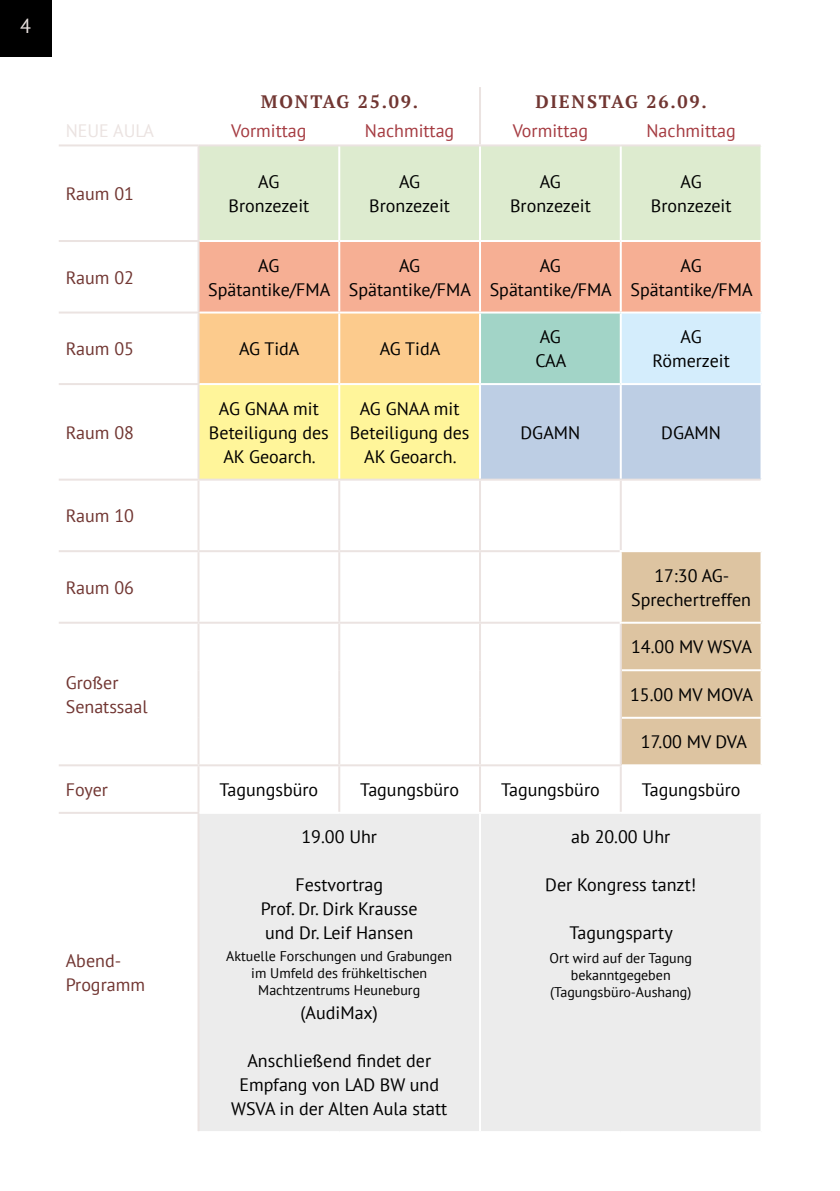
<style>
.page{position:relative;width:840px;height:1191px;background:#fff}
.page>*{position:absolute;margin:0;border:0;box-sizing:border-box;transform-origin:0 0}
.t1{font:20px "PT Sans";color:#ebe3e1}
.t2{font:18px/24px "PT Sans";color:#000;text-align:center}
.t3{font:18px/24px "PT Sans";color:#713632}
.t4{font:18px "PT Sans";color:#a53b41}
.t5{font:700 18px "PT Serif";letter-spacing:.1em;color:#713632}
.t6{font:18px "PT Sans";color:#ebe3e1}
.t7{font:14px/16.8px "PT Sans";color:#000;text-align:center}
</style>
<div class="page">
<div style="left:0;top:0;width:51px;height:57px;background:#000"></div>
<div style="left:199px;top:146px;width:561px;height:94px;background:#ddebcf"></div>
<svg style="left:199px;top:242px;width:561px;height:236px"></svg>
<svg style="left:199px;top:552px;width:561px;height:260px"></svg>
<div style="left:199px;top:814px;width:561px;height:317px;background:#ececec"></div>
<hr style="left:478px;top:814px;width:2px;height:317px;background:#fff">
<hr style="left:621px;top:669px;width:140px;height:2px;background:#fff">
<hr style="left:621px;top:717px;width:141px;height:2px;background:#fff">
<hr style="left:621px;top:764px;width:140px;height:2px;background:#fff">
<hr style="left:478px;top:87px;width:2px;height:29px;background:#ebe3e1">
<hr style="left:478px;top:116px;width:2px;height:28px;background:#ebe3e1">
<hr style="left:59px;top:144px;width:139px;height:2px;background:#ebe3e1">
<hr style="left:59px;top:240px;width:140px;height:2px;background:#ebe3e1">
<hr style="left:59px;top:311px;width:140px;height:2px;background:#ebe3e1">
<hr style="left:59px;top:383px;width:140px;height:2px;background:#ebe3e1">
<hr style="left:59px;top:478px;width:139px;height:2px;background:#ebe3e1">
<hr style="left:59px;top:550px;width:139px;height:2px;background:#ebe3e1">
<hr style="left:59px;top:621px;width:139px;height:2px;background:#ebe3e1">
<hr style="left:59px;top:764px;width:139px;height:2px;background:#ebe3e1">
<hr style="left:197px;top:766px;width:2px;height:46px;background:#ebe3e1">
<hr style="left:338px;top:766px;width:2px;height:46px;background:#ebe3e1">
<hr style="left:619px;top:766px;width:2px;height:46px;background:#ebe3e1">
<hr style="left:59px;top:812px;width:140px;height:2px;background:#ebe3e1">
<hr style="left:197px;top:814px;width:2px;height:317px;background:#ebe3e1">
<hr style="left:197px;top:146px;width:2px;height:94px;background:#ebe3e1">
<hr style="left:197px;top:242px;width:2px;height:69px;background:#ebe3e1">
<hr style="left:197px;top:313px;width:2px;height:70px;background:#ebe3e1">
<hr style="left:197px;top:385px;width:2px;height:93px;background:#ebe3e1">
<hr style="left:478px;top:766px;width:2px;height:46px;background:#ebe3e1">
<hr style="left:198px;top:144px;width:141px;height:2px;background:#ebe3e1">
<hr style="left:339px;top:144px;width:140px;height:2px;background:#ebe3e1">
<hr style="left:479px;top:144px;width:141px;height:2px;background:#ebe3e1">
<hr style="left:620px;top:144px;width:140px;height:2px;background:#ebe3e1">
<hr style="left:620px;top:478px;width:140px;height:2px;background:#ebe3e1">
<hr style="left:198px;top:478px;width:141px;height:2px;background:#ebe3e1">
<hr style="left:197px;top:480px;width:2px;height:70px;background:#ebe3e1">
<hr style="left:339px;top:478px;width:140px;height:2px;background:#ebe3e1">
<hr style="left:338px;top:480px;width:2px;height:70px;background:#ebe3e1">
<hr style="left:198px;top:550px;width:141px;height:2px;background:#ebe3e1">
<hr style="left:197px;top:552px;width:2px;height:69px;background:#ebe3e1">
<hr style="left:339px;top:550px;width:140px;height:2px;background:#ebe3e1">
<hr style="left:338px;top:552px;width:2px;height:69px;background:#ebe3e1">
<hr style="left:198px;top:621px;width:141px;height:2px;background:#ebe3e1">
<hr style="left:197px;top:623px;width:2px;height:47px;background:#ebe3e1">
<hr style="left:339px;top:621px;width:140px;height:2px;background:#ebe3e1">
<hr style="left:338px;top:623px;width:2px;height:47px;background:#ebe3e1">
<hr style="left:197px;top:670px;width:2px;height:48px;background:#ebe3e1">
<hr style="left:338px;top:670px;width:2px;height:48px;background:#ebe3e1">
<hr style="left:197px;top:718px;width:2px;height:46px;background:#ebe3e1">
<hr style="left:338px;top:718px;width:2px;height:46px;background:#ebe3e1">
<hr style="left:198px;top:764px;width:141px;height:2px;background:#ebe3e1">
<hr style="left:339px;top:764px;width:140px;height:2px;background:#ebe3e1">
<hr style="left:479px;top:478px;width:141px;height:2px;background:#ebe3e1">
<hr style="left:478px;top:480px;width:2px;height:70px;background:#ebe3e1">
<hr style="left:619px;top:480px;width:2px;height:70px;background:#ebe3e1">
<hr style="left:479px;top:550px;width:140px;height:2px;background:#ebe3e1">
<hr style="left:478px;top:552px;width:2px;height:69px;background:#ebe3e1">
<hr style="left:479px;top:621px;width:140px;height:2px;background:#ebe3e1">
<hr style="left:478px;top:623px;width:2px;height:47px;background:#ebe3e1">
<hr style="left:619px;top:623px;width:2px;height:47px;background:#ebe3e1">
<hr style="left:478px;top:670px;width:2px;height:48px;background:#ebe3e1">
<hr style="left:619px;top:670px;width:2px;height:48px;background:#ebe3e1">
<hr style="left:478px;top:718px;width:2px;height:46px;background:#ebe3e1">
<hr style="left:619px;top:718px;width:2px;height:46px;background:#ebe3e1">
<hr style="left:479px;top:764px;width:142px;height:2px;background:#ebe3e1">
<hr style="left:338px;top:146px;width:2px;height:94px;background:#fff">
<hr style="left:478px;top:146px;width:2px;height:94px;background:#fff">
<hr style="left:619px;top:146px;width:2px;height:94px;background:#fff">
<hr style="left:338px;top:242px;width:2px;height:69px;background:#fff">
<hr style="left:478px;top:242px;width:2px;height:69px;background:#fff">
<hr style="left:619px;top:242px;width:2px;height:69px;background:#fff">
<hr style="left:199px;top:311px;width:140px;height:2px;background:#fff">
<hr style="left:339px;top:311px;width:140px;height:2px;background:#fff">
<hr style="left:338px;top:313px;width:2px;height:70px;background:#fff">
<hr style="left:479px;top:311px;width:141px;height:2px;background:#fff">
<hr style="left:478px;top:313px;width:2px;height:70px;background:#fff">
<hr style="left:620px;top:311px;width:141px;height:2px;background:#fff">
<hr style="left:619px;top:313px;width:2px;height:70px;background:#fff">
<hr style="left:199px;top:383px;width:140px;height:2px;background:#fff">
<hr style="left:339px;top:383px;width:140px;height:2px;background:#fff">
<hr style="left:338px;top:385px;width:2px;height:93px;background:#fff">
<hr style="left:479px;top:383px;width:141px;height:2px;background:#fff">
<hr style="left:478px;top:385px;width:2px;height:93px;background:#fff">
<hr style="left:620px;top:383px;width:141px;height:2px;background:#fff">
<hr style="left:619px;top:385px;width:2px;height:93px;background:#fff">
<hr style="left:619px;top:552px;width:2px;height:69px;background:#fff">
<hr style="left:619px;top:621px;width:142px;height:2px;background:#fff">
<p class="t1" style="left:20px;top:13px;width:12px">4</p>
<p class="t5" style="left:261px;top:90px;width:159px">MONTAG 25.09.</p>
<p class="t5" style="left:535px;top:90px;width:173px">DIENSTAG 26.09.</p>
<p class="t6" style="left:66px;top:120px;width:90px">NEUE AULA</p>
<p class="t4" style="left:231px;top:120px;width:77px">Vormittag</p>
<p class="t4" style="left:365px;top:120px;width:91px">Nachmittag</p>
<p class="t4" style="left:512px;top:120px;width:77px">Vormittag</p>
<p class="t4" style="left:646px;top:120px;width:91px">Nachmittag</p>
<p class="t3" style="left:66px;top:181px;width:70px">Raum 01</p>
<p class="t3" style="left:66px;top:265px;width:70px">Raum 02</p>
<p class="t2" style="left:228px;top:169px;width:82px">AG<br>Bronzezeit</p>
<p class="t2" style="left:369px;top:169px;width:82px">AG<br>Bronzezeit</p>
<p class="t2" style="left:510px;top:169px;width:82px">AG<br>Bronzezeit</p>
<p class="t2" style="left:650px;top:169px;width:82px">AG<br>Bronzezeit</p>
<p class="t2" style="left:208px;top:253px;width:124px">AG<br>Spätantike/FMA</p>
<p class="t2" style="left:349px;top:253px;width:124px">AG<br>Spätantike/FMA</p>
<p class="t2" style="left:489px;top:253px;width:124px">AG<br>Spätantike/FMA</p>
<p class="t2" style="left:630px;top:253px;width:124px">AG<br>Spätantike/FMA</p>
<p class="t3" style="left:66px;top:336px;width:70px">Raum 05</p>
<p class="t2" style="left:239px;top:336px;width:62px">AG TidA</p>
<p class="t2" style="left:379px;top:336px;width:62px">AG TidA</p>
<p class="t3" style="left:66px;top:420px;width:70px">Raum 08</p>
<p class="t3" style="left:66px;top:503px;width:70px">Raum 10</p>
<p class="t3" style="left:66px;top:575px;width:70px">Raum 06</p>
<p class="t3" style="left:66px;top:670px;width:83px">Großer<br>Senatssaal</p>
<p class="t2" style="left:209px;top:396px;width:121px">AG GNAA mit<br>Beteiligung des<br>AK Geoarch.</p>
<p class="t2" style="left:349px;top:396px;width:121px">AG GNAA mit<br>Beteiligung des<br>AK Geoarch.</p>
<p class="t2" style="left:535px;top:324px;width:32px;text-align:left">AG<br>CAA</p>
<p class="t2" style="left:652px;top:324px;width:79px">AG<br>Römerzeit</p>
<p class="t2" style="left:520px;top:420px;width:61px">DGAMN</p>
<p class="t2" style="left:661px;top:420px;width:61px">DGAMN</p>
<p class="t2" style="left:630px;top:563px;width:121px">17:30 AG-<br>Sprechertreffen</p>
<p class="t2" style="left:630px;top:634px;width:122px">14.00 MV WSVA</p>
<p class="t2" style="left:629px;top:682px;width:124px">15.00 MV MOVA</p>
<p class="t2" style="left:640px;top:729px;width:107px">17.00 MV DVA</p>
<p class="t3" style="left:66px;top:777px;width:44px">Foyer</p>
<p class="t2" style="left:219px;top:777px;width:100px">Tagungsbüro</p>
<p class="t2" style="left:360px;top:777px;width:100px">Tagungsbüro</p>
<p class="t2" style="left:500px;top:777px;width:100px">Tagungsbüro</p>
<p class="t2" style="left:641px;top:777px;width:100px">Tagungsbüro</p>
<p class="t3" style="left:66px;top:948px;width:81px">Abend-<br>Programm</p>
<p class="t2" style="left:301px;top:824px;width:77px">19.00 Uhr</p>
<p class="t2" style="left:261px;top:872px;width:158px">Festvortrag<br>Prof. Dr. Dirk Krausse und Dr. Leif Hansen</p>
<p class="t7" style="left:226px;top:947px;width:227px">Aktuelle Forschungen und Grabungen im Umfeld des frühkeltischen<br>Machtzentrums Heuneburg</p>
<p class="t2" style="left:300px;top:1000px;width:79px">(AudiMax)</p>
<p class="t2" style="left:231px;top:1048px;width:218px">Anschließend findet der<br>Empfang von LAD BW und<br>WSVA in der Alten Aula statt</p>
<p class="t2" style="left:571px;top:824px;width:101px">ab 20.00 Uhr</p>
<p class="t2" style="left:545px;top:872px;width:152px">Der Kongress tanzt!</p>
<p class="t2" style="left:569px;top:920px;width:105px">Tagungsparty</p>
<p class="t7" style="left:549px;top:949px;width:144px">Ort wird auf der Tagung bekanntgegeben (Tagungsbüro-Aushang)</p>
</div>
